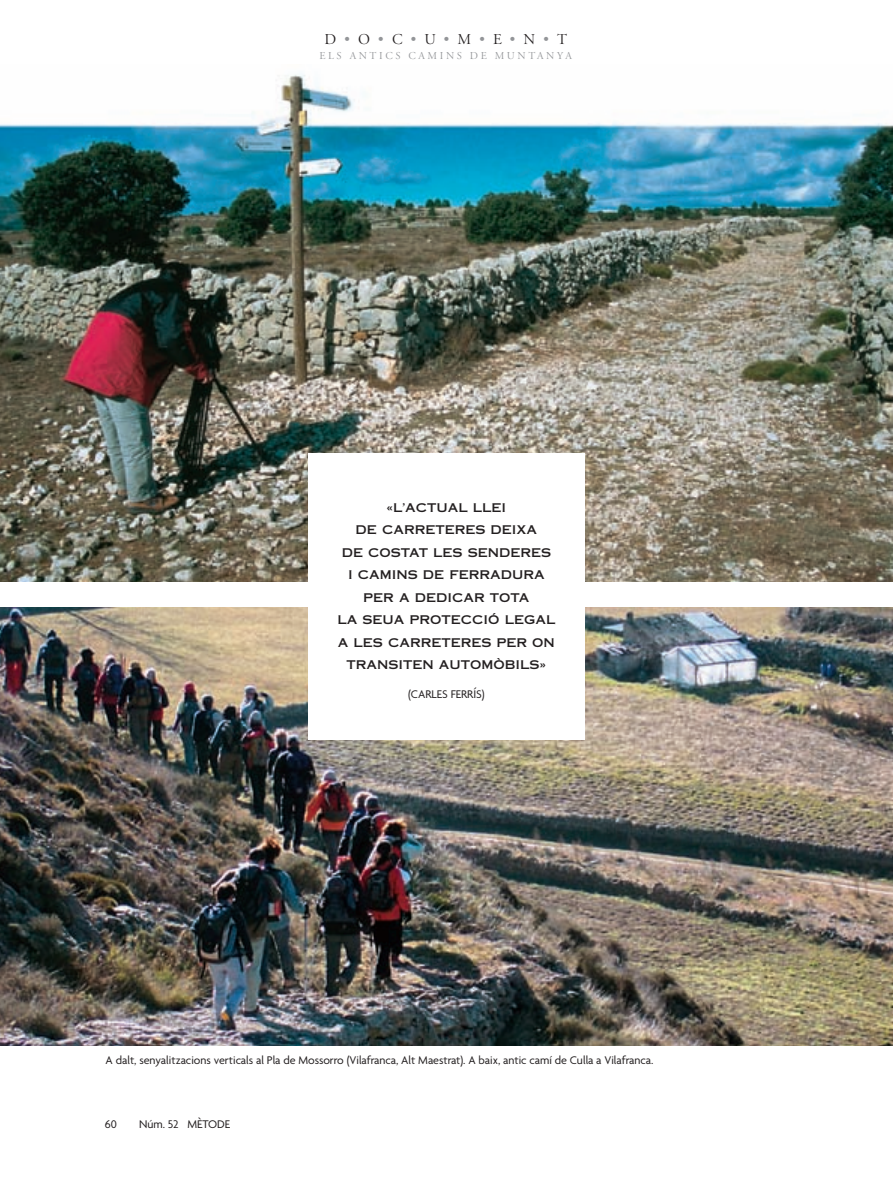
<style>
.page{position:relative;width:893px;height:1191px;background:#fff}
.page>*{position:absolute;margin:0;border:0;box-sizing:border-box;transform-origin:0 0}
.t1{font:15px "Adobe Garamond Titling";color:#231f20}
.t2{font:12px/22.5px "Copperplate Thirty One AB";color:#231f20;text-align:center}
.t3{font:12px "Agenda";color:#231f20}
.t4{font:10.5px "Adobe Garamond Titling";letter-spacing:.25em;color:#939598}
.s1{color:#939598}
</style>
<div class="page">
<img style="left:0;top:74px;width:893px;height:972px">
<p class="t1" style="left:325px;top:34px;width:244px">D<span class="s1">•</span>O<span class="s1">•</span>C<span class="s1">•</span>U<span class="s1">•</span>M<span class="s1">•</span>E<span class="s1">•</span>N<span class="s1">•</span>T</p>
<p class="t4" style="left:319px;top:52px;width:254px">ELS ANTICS CAMINS DE MUNTANYA</p>
<p class="t2" style="left:337px;top:496px;width:219px">«L’ACTUAL LLEI<br>DE CARRETERES DEIXA<br>DE COSTAT LES SENDERES<br>I CAMINS DE FERRADURA<br>PER A DEDICAR TOTA<br>LA SEUA PROTECCIÓ LEGAL<br>A LES CARRETERES PER ON<br>TRANSITEN AUTOMÒBILS»</p>
<p class="t3" style="left:408px;top:690px;width:78px">(CARLES FERRÍS)</p>
<p class="t3" style="left:106px;top:1055px;width:549px">A dalt, senyalitzacions verticals al Pla de Mossorro (Vilafranca, Alt Maestrat). A baix, antic camí de Culla a Vilafranca.</p>
<p class="t3" style="left:105px;top:1119px;width:14px">60</p>
<p class="t3" style="left:139px;top:1119px;width:93px">Núm. 52 MÈTODE</p>
</div>
